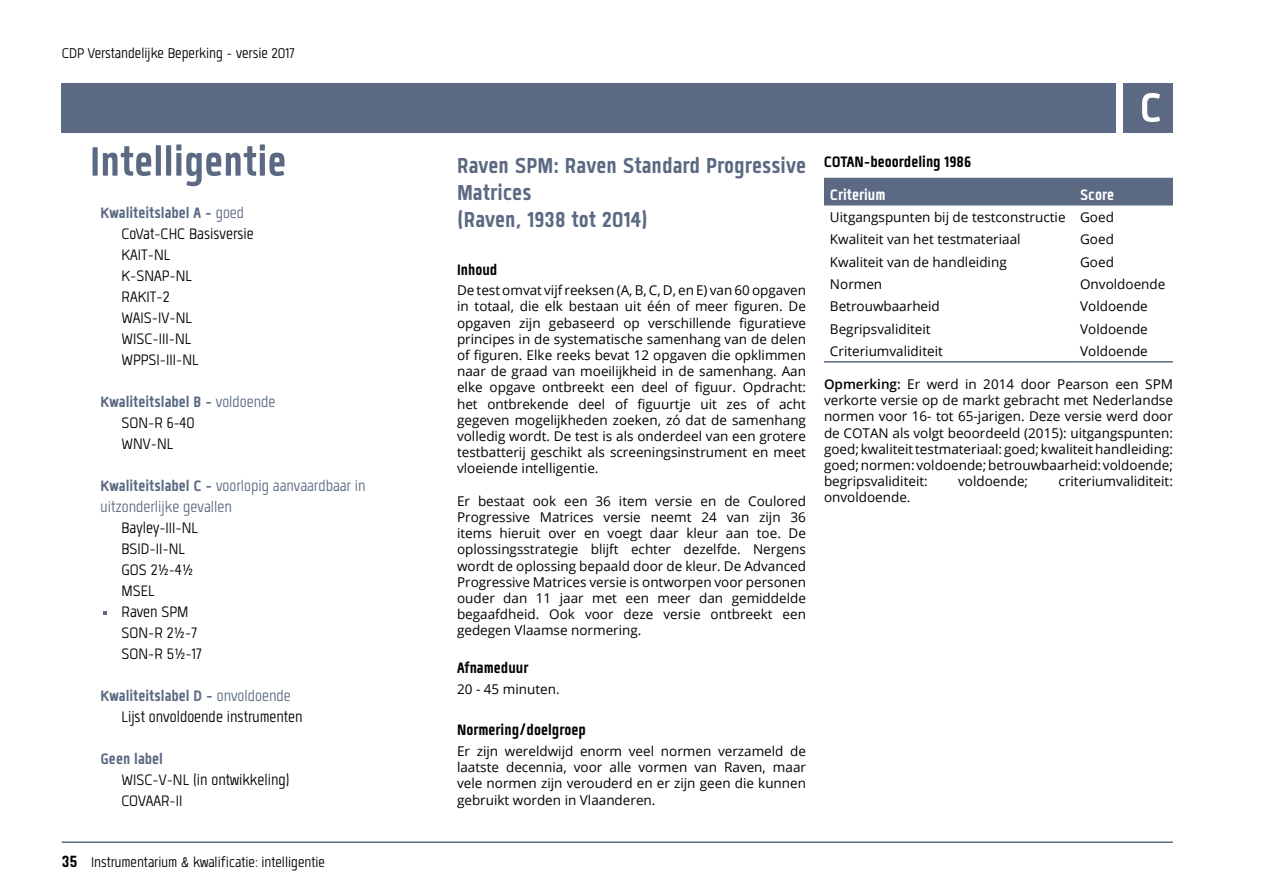
<style>
.page{position:relative;width:1263px;height:893px;background:#fff}
.page>*{position:absolute;margin:0;border:0;box-sizing:border-box;transform-origin:0 0}
.t1{font:700 57px "Quan Slim";color:#5b6983}
.t2{font:700 57px "Quan Slim";color:#fff}
.t3{font:700 30px/27px "Quan Slim";color:#5b6983}
.t4{font:21px/21px "Quan Slim";color:#000}
.t5{font:21px/21px "Quan Slim";color:#5b6983}
.t6{font:700 21px "Quan Slim";color:#000}
.t7{font:700 21px/21px "Quan Slim";color:#5b6983}
.t8{font:700 21px "Quan Slim";color:#fff}
.t9{font:19.5px "Quan Slim";color:#000}
.t10{font:13.5px/16.2px "Open Sans";color:#000;text-align:justify}
.s1{font-weight:700;color:#5b6983}
.s2{color:#5b6983}
.s3{font-weight:400}
.s4{font-weight:400;color:#000}
.s5{font-weight:700}
.s6{font-weight:700;font-size:22.5px}
.s7{font-weight:600}
</style>
<div class="page">
<div style="left:62px;top:83px;width:1054px;height:50px;background:#5b6983"></div>
<hr style="left:62px;top:841px;width:1111px;height:2px;background:#5b6983">
<div style="left:1123px;top:83px;width:50px;height:50px;background:#5b6983"></div>
<div style="left:824px;top:178px;width:349px;height:28px;background:#5b6983"></div>
<hr style="left:824px;top:361px;width:250px;height:2px;background:#5b6983">
<hr style="left:1074px;top:361px;width:99px;height:2px;background:#5b6983">
<h3 class="t9" style="left:62px;top:44px;width:234px">CDP Verstandelijke Beperking - versie 2017</h3>
<h1 class="t1" style="left:90px;top:134px;width:198px">Intelligentie</h1>
<h3 class="t4" style="left:122px;top:202px;width:134px;text-indent:-21px"><span class="s1">Kwaliteitslabel A -</span> <span class="s2">goed<br></span>CoVat-CHC Basisversie<br>KAIT-NL<br>K-SNAP-NL<br>RAKIT-2<br>WAIS-IV-NL<br>WISC-III-NL<br>WPPSI-III-NL</h3>
<h3 class="t7" style="left:122px;top:391px;width:156px;text-indent:-21px">Kwaliteitslabel B - <span class="s3">voldoende<br></span><span class="s4">SON-R 6-40<br>WNV-NL</span></h3>
<h3 class="t5" style="left:100px;top:475px;width:267px"><span class="s5">Kwaliteitslabel C -</span> voorlopig aanvaardbaar in uitzonderlijke gevallen</h3>
<h3 class="t4" style="left:122px;top:517px;width:82px">Bayley-III-NL<br>BSID-II-NL<br>GOS 2½-4½<br>MSEL<br>Raven SPM<br>SON-R 2½-7<br>SON-R 5½-17</h3>
<h3 class="t4" style="left:122px;top:685px;width:183px;text-indent:-21px"><span class="s1">Kwaliteitslabel D -</span> <span class="s2">onvoldoende<br></span>Lijst onvoldoende instrumenten</h3>
<h3 class="t7" style="left:100px;top:748px;width:64px">Geen label</h3>
<h3 class="t4" style="left:122px;top:769px;width:170px">WISC-V-NL (in ontwikkeling)<br>COVAAR-II</h3>
<h3 class="t9" style="left:62px;top:853px;width:265px"><span class="s6">35</span> Instrumentarium &amp; kwalificatie: intelligentie</h3>
<h2 class="t3" style="left:457px;top:151px;width:350px">Raven SPM: Raven Standard Progressive<br>Matrices<br>(Raven, 1938 tot 2014)</h2>
<h3 class="t6" style="left:457px;top:259px;width:42px">Inhoud</h3>
<p class="t10" style="left:457px;top:282px;width:350px">De test omvat vijf reeksen (A, B, C, D, en E) van 60 opgaven in totaal, die elk bestaan uit één of meer figuren. De opgaven zijn gebaseerd op verschillende figuratieve principes in de systematische samenhang van de delen of figuren. Elke reeks bevat 12 opgaven die opklimmen naar de graad van moeilijkheid in de samenhang. Aan elke opgave ontbreekt een deel of figuur. Opdracht: het ontbrekende deel of figuurtje uit zes of acht gegeven mogelijkheden zoeken, zó dat de samenhang volledig wordt. De test is als onderdeel van een grotere testbatterij geschikt als screeningsinstrument en meet vloeiende intelligentie.</p>
<p class="t10" style="left:457px;top:492px;width:350px">Er bestaat ook een 36 item versie en de Coulored Progressive Matrices versie neemt 24 van zijn 36 items hieruit over en voegt daar kleur aan toe. De oplossingsstrategie blijft echter dezelfde. Nergens wordt de oplossing bepaald door de kleur. De Advanced Progressive Matrices versie is ontworpen voor personen ouder dan 11 jaar met een meer dan gemiddelde begaafdheid. Ook voor deze versie ontbreekt een gedegen Vlaamse normering.</p>
<h3 class="t6" style="left:457px;top:657px;width:73px">Afnameduur</h3>
<p class="t10" style="left:457px;top:680px;width:104px">20 - 45 minuten.</p>
<h3 class="t6" style="left:457px;top:720px;width:130px">Normering/doelgroep</h3>
<p class="t10" style="left:457px;top:743px;width:350px">Er zijn wereldwijd enorm veel normen verzameld de laatste decennia, voor alle vormen van Raven, maar vele normen zijn verouderd en er zijn geen die kunnen gebruikt worden in Vlaanderen.</p>
<h3 class="t6" style="left:824px;top:152px;width:148px">COTAN-beoordeling 1986</h3>
<h3 class="t8" style="left:830px;top:184px;width:57px">Criterium</h3>
<h3 class="t8" style="left:1080px;top:184px;width:35px">Score</h3>
<p class="t10" style="left:830px;top:205px;width:285px;line-height:22.4px">Uitgangspunten bij de testconstructie Goed<br>Kwaliteit van het testmateriaal</p>
<p class="t10" style="left:1080px;top:231px;width:35px">Goed</p>
<h1 class="t2" style="left:1139px;top:80px;width:23px">C</h1>
<p class="t10" style="left:830px;top:253px;width:178px">Kwaliteit van de handleiding</p>
<p class="t10" style="left:1080px;top:253px;width:35px">Goed</p>
<p class="t10" style="left:830px;top:275px;width:54px">Normen</p>
<p class="t10" style="left:1080px;top:275px;width:87px">Onvoldoende</p>
<p class="t10" style="left:830px;top:298px;width:111px">Betrouwbaarheid</p>
<p class="t10" style="left:1080px;top:298px;width:69px">Voldoende</p>
<p class="t10" style="left:830px;top:320px;width:102px">Begripsvaliditeit</p>
<p class="t10" style="left:1080px;top:320px;width:69px">Voldoende</p>
<p class="t10" style="left:830px;top:342px;width:114px">Criteriumvaliditeit</p>
<p class="t10" style="left:1080px;top:342px;width:69px">Voldoende</p>
<p class="t10" style="left:824px;top:376px;width:350px"><span class="s7">Opmerking:</span> Er werd in 2014 door Pearson een SPM verkorte versie op de markt gebracht met Nederlandse normen voor 16- tot 65-jarigen. Deze versie werd door de COTAN als volgt beoordeeld (2015): uitgangspunten: goed; kwaliteit testmateriaal: goed; kwaliteit handleiding: goed; normen: voldoende; betrouwbaarheid: voldoende; begripsvaliditeit:</p>
<p class="t10" style="left:958px;top:473px;width:72px">voldoende;</p>
<p class="t10" style="left:1058px;top:473px;width:116px">criteriumvaliditeit:</p>
<p class="t10" style="left:824px;top:489px;width:88px">onvoldoende.</p>
</div>
